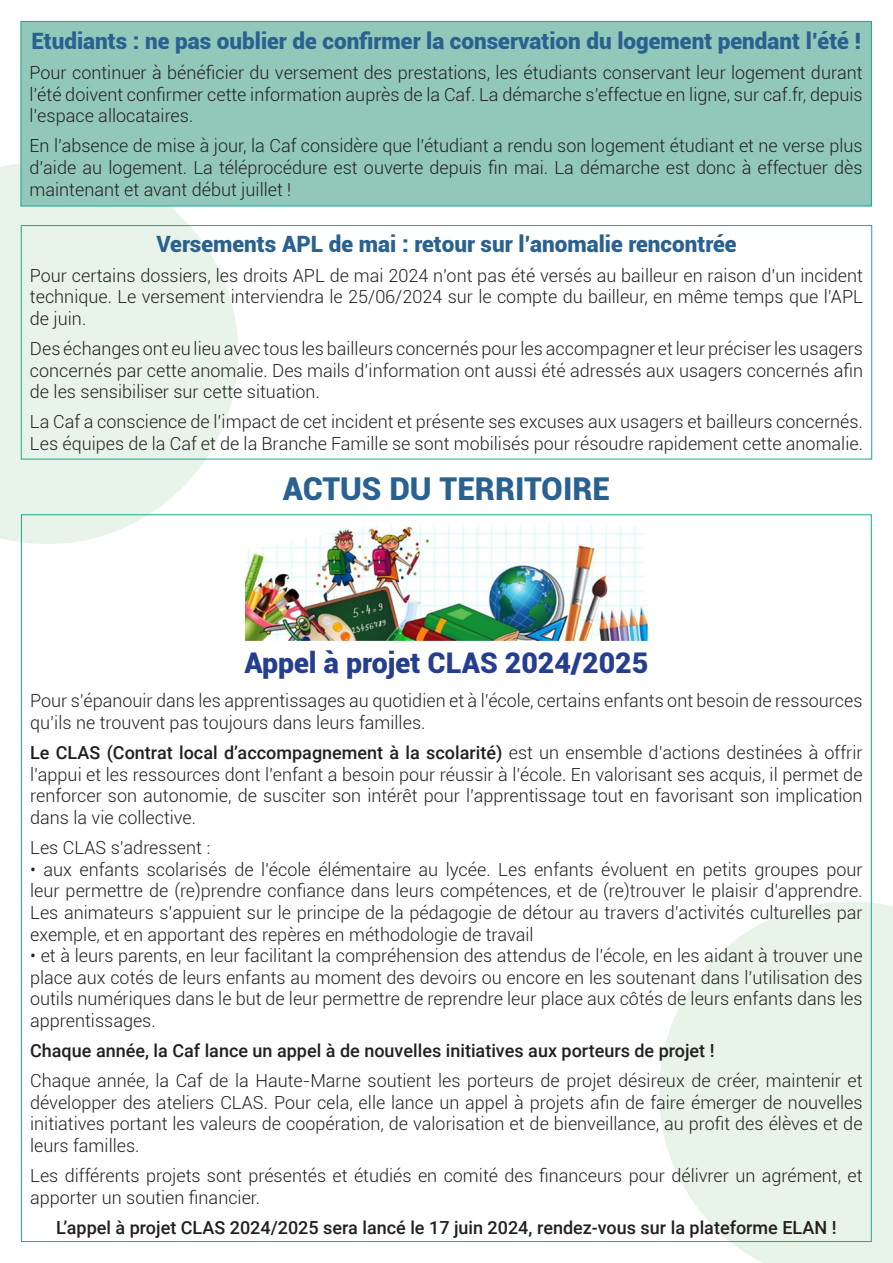
<style>
.page{position:relative;width:893px;height:1263px;background:#fff}
.page>*{position:absolute;margin:0;border:0;box-sizing:border-box;transform-origin:0 0}
.t1{font:900 31.5px "Roboto";color:#296190}
.t2{font:900 28.5px "Roboto";color:#253f8e}
.t3{font:900 22.5px "Roboto";color:#296190}
.t4{font:300 18px/21.6px "Roboto";color:#231f20;text-align:justify}
.t5{font:500 18px "Roboto";color:#231f20}
.s1{font-weight:500}
</style>
<div class="page">
<svg style="left:0;top:161px;width:238px;height:383px;background:#e9f4eb"></svg>
<svg style="left:659px;top:901px;width:234px;height:362px;fill:#e8f4e9"></svg>
<div style="left:21px;top:21px;width:850px;height:185px;background:#91c8b9"></div>
<div style="left:21px;top:21px;width:850px;height:185px;border:1px solid #1da88e"></div>
<div style="left:21px;top:225px;width:851px;height:234px;border:1px solid #1da88e"></div>
<img style="left:246px;top:525px;width:401px;height:115px">
<p class="t3" style="left:31px;top:25px;width:831px">Etudiants : ne pas oublier de confirmer la conservation du logement pendant l’été !</p>
<p class="t4" style="left:30px;top:61px;width:835px">Pour continuer à bénéficier du versement des prestations, les étudiants conservant leur logement durant l’été doivent confirmer cette information auprès de la Caf. La démarche s’effectue en ligne, sur caf.fr, depuis l’espace allocataires.</p>
<p class="t4" style="left:30px;top:134px;width:835px">En l’absence de mise à jour, la Caf considère que l’étudiant a rendu son logement étudiant et ne verse plus d’aide au logement. La téléprocédure est ouverte depuis fin mai. La démarche est donc à effectuer dès maintenant et avant début juillet !</p>
<p class="t3" style="left:156px;top:228px;width:582px">Versements APL de mai : retour sur l’anomalie rencontrée</p>
<p class="t4" style="left:30px;top:264px;width:835px">Pour certains dossiers, les droits APL de mai 2024 n’ont pas été versés au bailleur en raison d’un incident technique. Le versement interviendra le 25/06/2024 sur le compte du bailleur, en même temps que l’APL de juin.</p>
<p class="t4" style="left:30px;top:337px;width:835px">Des échanges ont eu lieu avec tous les bailleurs concernés pour les accompagner et leur préciser les usagers concernés par cette anomalie. Des mails d’information ont aussi été adressés aux usagers concernés afin de les sensibiliser sur cette situation.</p>
<p class="t4" style="left:30px;top:410px;width:835px">La Caf a conscience de l’impact de cet incident et présente ses excuses aux usagers et bailleurs concernés.<br>Les équipes de la Caf et de la Branche Famille se sont mobilisés pour résoudre rapidement cette anomalie.</p>
<p class="t1" style="left:283px;top:466px;width:329px">ACTUS DU TERRITOIRE</p>
<p class="t2" style="left:244px;top:643px;width:405px">Appel à projet CLAS 2024/2025</p>
<p class="t4" style="left:30px;top:690px;width:834px">Pour s’épanouir dans les apprentissages au quotidien et à l’école, certains enfants ont besoin de ressources qu’ils ne trouvent pas toujours dans leurs familles.</p>
<p class="t4" style="left:30px;top:741px;width:834px"><span class="s1">Le CLAS (Contrat local d’accompagnement à la scolarité)</span> est un ensemble d’actions destinées à offrir l’appui et les ressources dont l’enfant a besoin pour réussir à l’école. En valorisant ses acquis, il permet de renforcer son autonomie, de susciter son intérêt pour l’apprentissage tout en favorisant son implication dans la vie collective.</p>
<p class="t4" style="left:30px;top:836px;width:182px">Les CLAS s’adressent :</p>
<p class="t4" style="left:30px;top:858px;width:834px">• aux enfants scolarisés de l’école élémentaire au lycée. Les enfants évoluent en petits groupes pour leur permettre de (re)prendre confiance dans leurs compétences, et de (re)trouver le plaisir d’apprendre.<br>Les animateurs s’appuient sur le principe de la pédagogie de détour au travers d’activités culturelles par exemple, et en apportant des repères en méthodologie de travail</p>
<p class="t4" style="left:30px;top:944px;width:834px">• et à leurs parents, en leur facilitant la compréhension des attendus de l’école, en les aidant à trouver une place aux cotés de leurs enfants au moment des devoirs ou encore en les soutenant dans l’utilisation des outils numériques dans le but de leur permettre de reprendre leur place aux côtés de leurs enfants dans les apprentissages.</p>
<p class="t5" style="left:30px;top:1038px;width:686px">Chaque année, la Caf lance un appel à de nouvelles initiatives aux porteurs de projet !</p>
<p class="t4" style="left:30px;top:1069px;width:834px">Chaque année, la Caf de la Haute-Marne soutient les porteurs de projet désireux de créer, maintenir et développer des ateliers CLAS. Pour cela, elle lance un appel à projets afin de faire émerger de nouvelles initiatives portant les valeurs de coopération, de valorisation et de bienveillance, au profit des élèves et de leurs familles.</p>
<p class="t4" style="left:30px;top:1164px;width:834px">Les différents projets sont présentés et étudiés en comité des financeurs pour délivrer un agrément, et apporter un soutien financier.</p>
<p class="t5" style="left:56px;top:1215px;width:782px">L’appel à projet CLAS 2024/2025 sera lancé le 17 juin 2024, rendez-vous sur la plateforme ELAN !</p>
</div>
